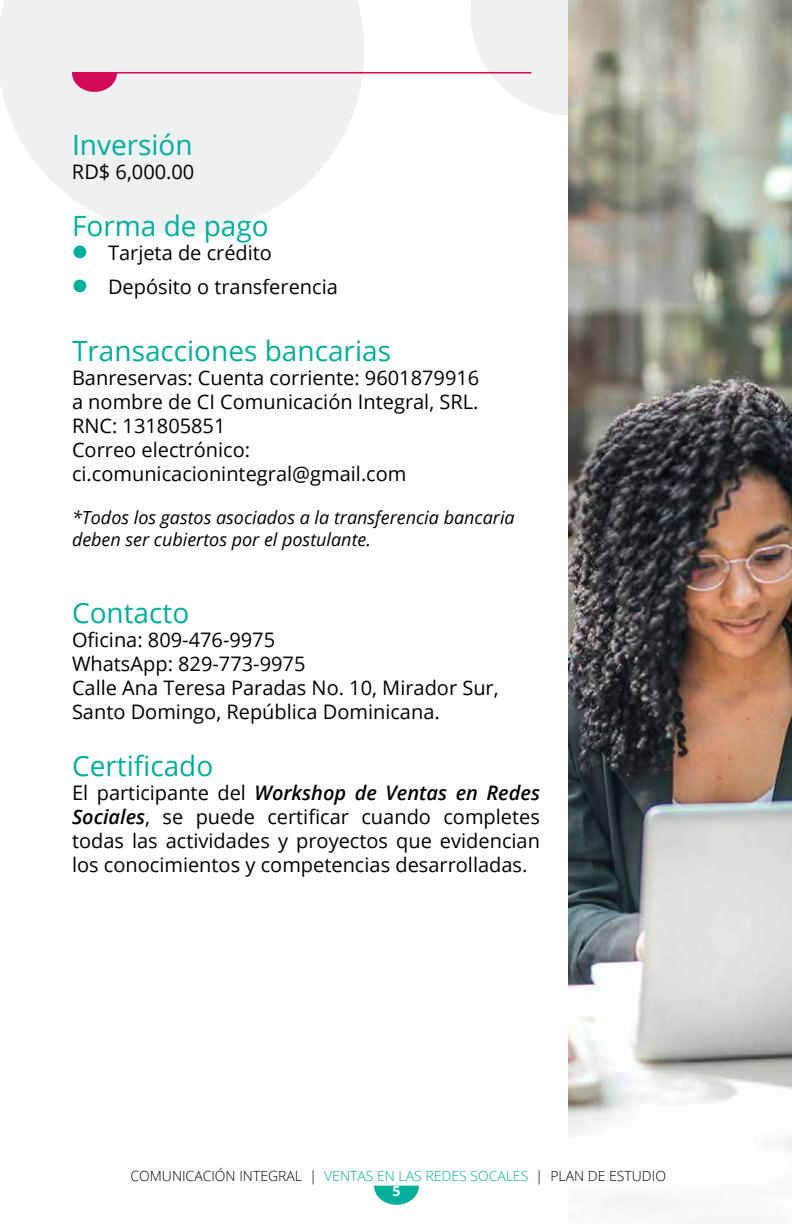
<style>
.page{position:relative;width:792px;height:1224px;background:#fff}
.page>*{position:absolute;margin:0;border:0;box-sizing:border-box;transform-origin:0 0}
.t1{font:28px "Open Sans";color:#00af9b}
.t2{font:20px/24px "Open Sans";color:#000}
.t3{font:italic 18px/21.6px "Open Sans";color:#000}
.t4{font:300 14px "Open Sans";color:#000}
.t5{font:700 14px "Open Sans";color:#fff}
.s1{font-weight:600;font-style:italic}
.s2{color:#00af9b}
</style>
<div class="page">
<svg style="left:0;top:0;width:364px;height:234px;fill:#eff0f1"></svg>
<svg style="left:470px;top:0;width:99px;height:116px"></svg>
<svg style="left:374px;top:1186px;width:45px;height:19px"></svg>
<img style="left:569px;top:0;width:223px;height:1224px">
<hr style="left:72px;top:72px;width:459px;height:2px;background:#d50758">
<svg style="left:72px;top:74px;width:45px;height:18px"></svg>
<h1 class="t1" style="left:72px;top:125px;width:122px">Inversión</h1>
<p class="t2" style="left:72px;top:159px;width:124px">RD$ 6,000.00</p>
<h1 class="t1" style="left:72px;top:207px;width:198px">Forma de pago</h1>
<p class="t2" style="left:108px;top:236px;width:231px;line-height:33.6px">Tarjeta de crédito<br>Depósito o transferencia</p>
<h1 class="t1" style="left:72px;top:332px;width:321px">Transacciones bancarias</h1>
<p class="t2" style="left:72px;top:365px;width:409px">Banreservas: Cuenta corriente: 9601879916 a nombre de CI Comunicación Integral, SRL.<br>RNC: 131805851<br>Correo electrónico: ci.comunicacionintegral@gmail.com</p>
<p class="t3" style="left:72px;top:506px;width:444px">*Todos los gastos asociados a la transferencia bancaria deben ser cubiertos por el postulante.</p>
<h1 class="t1" style="left:72px;top:593px;width:119px">Contacto</h1>
<p class="t2" style="left:72px;top:627px;width:428px">Oficina: 809-476-9975<br>WhatsApp: 829-773-9975<br>Calle Ana Teresa Paradas No. 10, Mirador Sur, Santo Domingo, República Dominicana.</p>
<h1 class="t1" style="left:72px;top:747px;width:143px">Certificado</h1>
<p class="t2" style="left:72px;top:780px;width:470px;text-align:justify">El participante del <span class="s1">Workshop de Ventas en Redes Sociales</span>, se puede certificar cuando completes todas las actividades y proyectos que evidencian los conocimientos y competencias desarrolladas.</p>
<p class="t4" style="left:130px;top:1167px;width:537px">COMUNICACIÓN INTEGRAL | <span class="s2">VENTAS EN LAS REDES SOCALES</span> | PLAN DE ESTUDIO</p>
<p class="t5" style="left:393px;top:1181px;width:9px">5</p>
</div>
